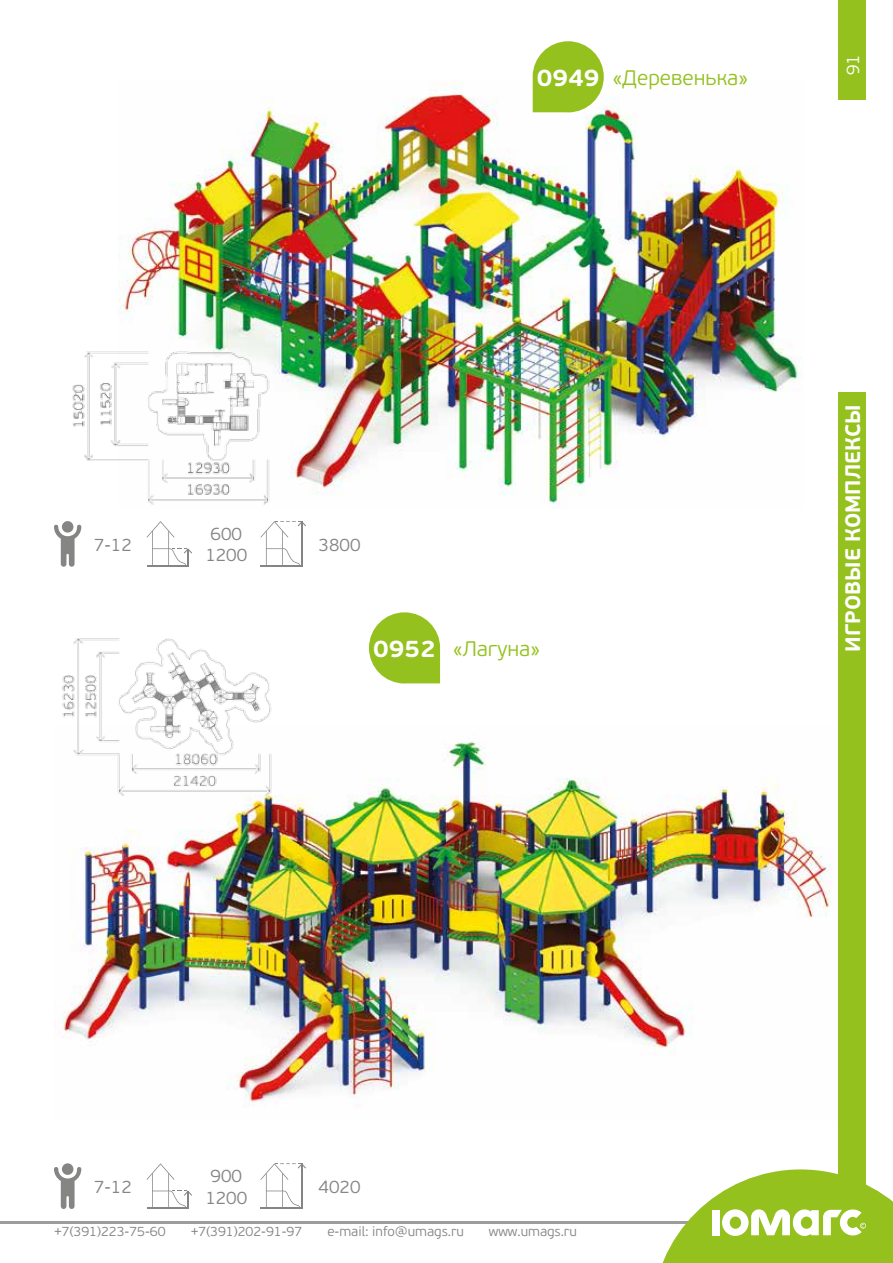
<style>
.page{position:relative;width:893px;height:1263px;background:#fff}
.page>*{position:absolute;margin:0;border:0;box-sizing:border-box;transform-origin:0 0}
.t1{font:700 24px "PF Beau Sans Pro";color:#fff}
.t2{font:300 21px "PF Beau Sans Pro";color:#95c11f}
.t3{font:700 21px "PF Beau Sans Pro";color:#fff}
.t4{font:300 18px/21.6px "PF Beau Sans Pro";color:#858584}
.t5{font:300 18px "PF Beau Sans Pro";color:#fff}
.t6{font:300 13.5px "PF Beau Sans Pro";color:#858584}
</style>
<div class="page">
<img style="left:118px;top:81px;width:683px;height:427px">
<img style="left:54px;top:727px;width:785px;height:393px">
<img style="left:55px;top:638px;width:225px;height:161px">
<img style="left:72px;top:346px;width:208px;height:162px">
<svg style="left:369px;top:612px;width:71px;height:71px;background:#a6cb43"></svg>
<svg style="left:533px;top:41px;width:71px;height:71px"></svg>
<svg style="left:54px;top:521px;width:27px;height:46px"></svg>
<svg style="left:147px;top:521px;width:45px;height:46px"></svg>
<svg style="left:260px;top:521px;width:46px;height:46px"></svg>
<svg style="left:54px;top:1163px;width:27px;height:46px"></svg>
<svg style="left:147px;top:1163px;width:45px;height:46px"></svg>
<svg style="left:260px;top:1163px;width:46px;height:46px"></svg>
<hr style="left:0;top:1222px;width:769px;height:2px;background:#858584">
<div style="left:839px;top:0;width:27px;height:100px;background:#95c11f"></div>
<div style="left:839px;top:392px;width:27px;height:871px;background:#95c11f"></div>
<svg style="left:652px;top:1169px;width:241px;height:94px"></svg>
<h1 class="t1" style="left:537px;top:63px;width:64px">0949</h1>
<h2 class="t2" style="left:612px;top:66px;width:137px">«Деревенька»</h2>
<h3 class="t5" style="left:843px;top:75px;width:22px;rotate:-90deg">91</h3>
<h3 class="t4" style="left:94px;top:534px;width:39px">7-12</h3>
<h3 class="t4" style="left:205px;top:523px;width:43px">600<br>1200</h3>
<h3 class="t4" style="left:319px;top:534px;width:43px">3800</h3>
<h1 class="t1" style="left:373px;top:634px;width:64px">0952</h1>
<h2 class="t2" style="left:453px;top:637px;width:89px">«Лагуна»</h2>
<h2 class="t3" style="left:840px;top:651px;width:249px;rotate:-90deg">ИГРОВЫЕ КОМПЛЕКСЫ</h2>
<h3 class="t4" style="left:205px;top:1165px;width:43px">900<br>1200</h3>
<h3 class="t4" style="left:94px;top:1176px;width:39px">7-12</h3>
<p class="t6" style="left:54px;top:1224px;width:113px">+7(391)223-75-60</p>
<p class="t6" style="left:191px;top:1224px;width:113px">+7(391)202-91-97</p>
<p class="t6" style="left:327px;top:1224px;width:138px">e-mail: info@umags.ru</p>
<p class="t6" style="left:489px;top:1224px;width:89px">www.umags.ru</p>
<h3 class="t4" style="left:319px;top:1176px;width:43px">4020</h3>
</div>
